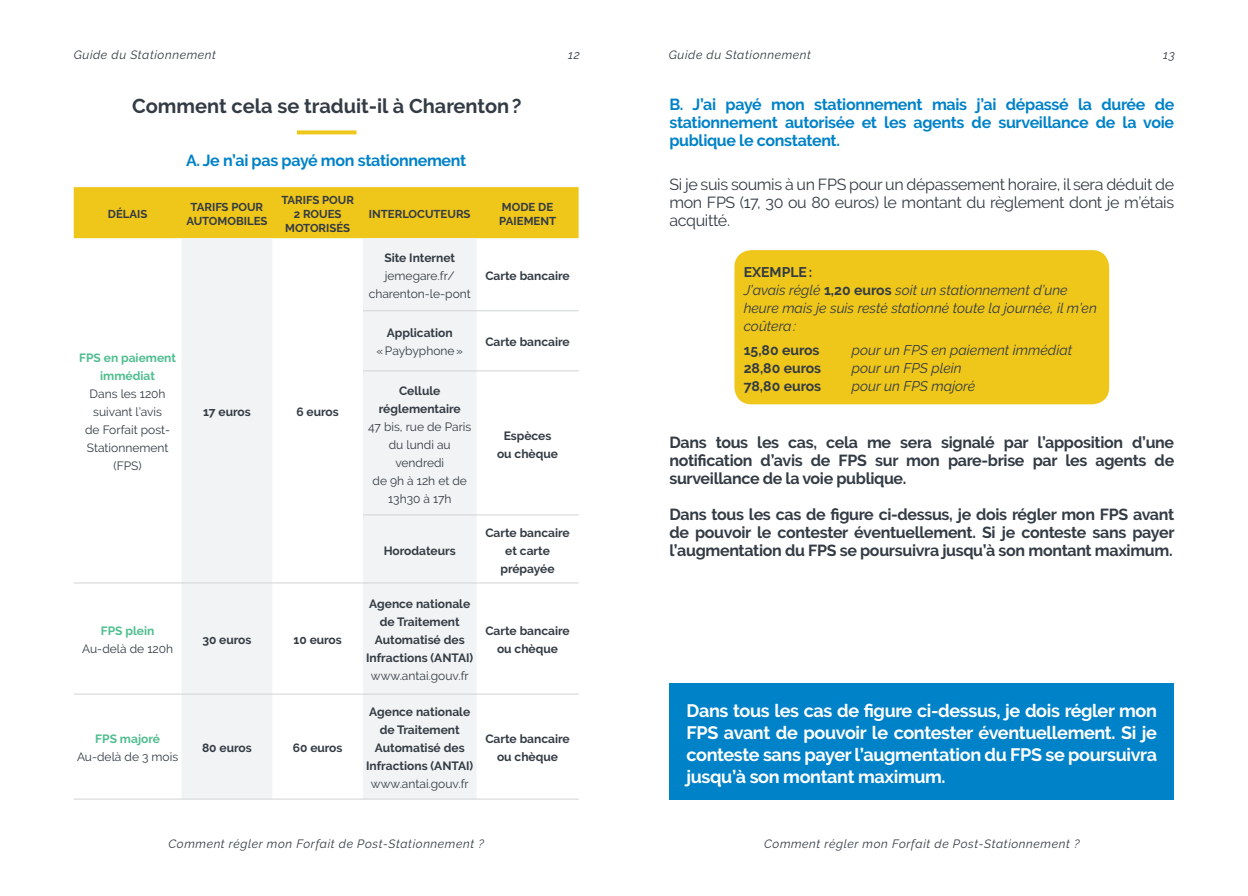
<style>
.page{position:relative;width:1248px;height:896px;background:#fff}
.page>*{position:absolute;margin:0;border:0;box-sizing:border-box;transform-origin:0 0}
.Sous_titre{font:700 20px "Raleway";color:#333b44}
.Texte{font:700 18px/22px "Raleway";letter-spacing:-.02em;color:#fff;text-align:justify}
.Texte-2{font:700 16px/18px "Raleway";letter-spacing:-.02em;color:#333b44;text-align:justify}
.Texte-3{font:700 16px/18px "Raleway";letter-spacing:-.02em;color:#0082c8;text-align:justify}
.Texte-4{font:16px/18px "Raleway";letter-spacing:-.02em;color:#333b44;text-align:justify}
.t1{font:italic 14px/18px "Raleway";color:#333b44}
.t2{font:700 14px "Raleway";color:#333b44}
.gris{font:700 12px/18px "Raleway";color:#333b44;text-align:center}
.gris-2{font:12px/18px "Raleway";color:#333b44;text-align:center}
.t3{font:italic 12px "Raleway";letter-spacing:.05em;color:#333b44}
.gris-3{font:700 12px "Raleway";color:#4fbe8f}
.En_tete{font:700 11.4px/14px "Raleway";color:#333b44;text-align:center}
.s1{font-weight:700}
.s2{font-weight:700;font-style:normal}
</style>
<div class="page">
<svg style="left:297px;top:130px;width:59px;height:4px"></svg>
<div style="left:74px;top:187px;width:504px;height:51px;background:#efc61a"></div>
<div style="left:181px;top:238px;width:91px;height:560px;background:#f2f3f4"></div>
<div style="left:363px;top:238px;width:113px;height:560px;background:#f2f3f4"></div>
<hr style="left:363px;top:370px;width:113px;height:1px;background:#d1d2d4">
<hr style="left:476px;top:370px;width:102px;height:1px;background:#d1d2d4">
<hr style="left:363px;top:514px;width:113px;height:1px;background:#d1d2d4">
<hr style="left:476px;top:514px;width:102px;height:1px;background:#d1d2d4">
<hr style="left:74px;top:582px;width:107px;height:1px;background:#d1d2d4">
<hr style="left:181px;top:582px;width:91px;height:1px;background:#d1d2d4">
<hr style="left:272px;top:582px;width:91px;height:1px;background:#d1d2d4">
<hr style="left:363px;top:582px;width:113px;height:1px;background:#d1d2d4">
<hr style="left:476px;top:582px;width:102px;height:1px;background:#d1d2d4">
<hr style="left:74px;top:693px;width:107px;height:1px;background:#d1d2d4">
<hr style="left:181px;top:693px;width:91px;height:1px;background:#d1d2d4">
<hr style="left:272px;top:693px;width:91px;height:1px;background:#d1d2d4">
<hr style="left:363px;top:693px;width:113px;height:1px;background:#d1d2d4">
<hr style="left:476px;top:693px;width:102px;height:1px;background:#d1d2d4">
<hr style="left:74px;top:798px;width:107px;height:1px;background:#d1d2d4">
<hr style="left:181px;top:798px;width:91px;height:1px;background:#d1d2d4">
<hr style="left:272px;top:798px;width:91px;height:1px;background:#d1d2d4">
<hr style="left:363px;top:798px;width:113px;height:1px;background:#d1d2d4">
<hr style="left:476px;top:798px;width:102px;height:1px;background:#d1d2d4">
<hr style="left:363px;top:310px;width:113px;height:1px;background:#d1d2d4">
<hr style="left:476px;top:310px;width:102px;height:1px;background:#d1d2d4">
<div style="left:669px;top:682px;width:504px;height:117px;background:#0082c8"></div>
<div style="left:734px;top:250px;width:375px;height:154px;background:#efc61a;border-radius:17px"></div>
<p class="t3" style="left:74px;top:48px;width:144px">Guide du Stationnement</p>
<p class="t3" style="left:568px;top:48px;width:13px">12</p>
<p class="t3" style="left:668px;top:48px;width:144px">Guide du Stationnement</p>
<p class="t3" style="left:1162px;top:48px;width:13px">13</p>
<p class="Sous_titre" style="left:132px;top:95px;width:391px">Comment cela se traduit-il à Charenton?</p>
<p class="Texte-3" style="left:186px;top:152px;width:282px">A. Je n’ai pas payé mon stationnement</p>
<p class="En_tete" style="left:108px;top:207px;width:41px">DÉLAIS</p>
<p class="En_tete" style="left:186px;top:200px;width:82px">TARIFS POUR<br>AUTOMOBILES</p>
<p class="En_tete" style="left:281px;top:193px;width:74px">TARIFS POUR<br>2 ROUES<br>MOTORISÉS</p>
<p class="En_tete" style="left:369px;top:207px;width:103px">INTERLOCUTEURS</p>
<p class="En_tete" style="left:502px;top:200px;width:53px">MODE DE</p>
<p class="En_tete" style="left:499px;top:214px;width:58px">PAIEMENT</p>
<p class="gris-3" style="left:79px;top:351px;width:98px">FPS en paiement</p>
<p class="gris-3" style="left:100px;top:369px;width:56px">immédiat</p>
<p class="gris-2" style="left:85px;top:385px;width:87px">Dans les 120h suivant l’avis de Forfait post-<br>Stationnement (FPS)</p>
<p class="gris" style="left:203px;top:403px;width:49px">17 euros</p>
<p class="gris" style="left:296px;top:403px;width:44px">6 euros</p>
<p class="gris-3" style="left:101px;top:624px;width:55px">FPS plein</p>
<p class="gris-2" style="left:82px;top:640px;width:92px">Au-delà de 120h</p>
<p class="gris" style="left:202px;top:631px;width:51px">30 euros</p>
<p class="gris" style="left:293px;top:631px;width:50px">10 euros</p>
<p class="gris-3" style="left:95px;top:732px;width:66px">FPS majoré</p>
<p class="gris-2" style="left:77px;top:748px;width:103px">Au-delà de 3 mois</p>
<p class="gris" style="left:202px;top:739px;width:51px">80 euros</p>
<p class="gris" style="left:293px;top:739px;width:51px">60 euros</p>
<p class="gris" style="left:384px;top:249px;width:72px">Site Internet</p>
<p class="gris-2" style="left:369px;top:267px;width:103px">jemegare.fr/ charenton-le-pont</p>
<p class="gris" style="left:485px;top:267px;width:86px">Carte bancaire</p>
<p class="gris-2" style="left:376px;top:324px;width:88px"><span class="s1">Application </span>«Paybyphone»</p>
<p class="gris" style="left:485px;top:333px;width:86px">Carte bancaire</p>
<p class="gris" style="left:379px;top:381px;width:83px">Cellule réglementaire</p>
<p class="gris-2" style="left:368px;top:417px;width:105px">47 bis, rue de Paris</p>
<p class="gris-2" style="left:389px;top:435px;width:63px">du lundi au vendredi</p>
<p class="gris-2" style="left:372px;top:471px;width:96px">de 9h à 12h et de<br>13h30 à 17h</p>
<p class="gris" style="left:503px;top:426px;width:49px">Espèces</p>
<p class="gris" style="left:497px;top:444px;width:62px">ou chèque</p>
<p class="gris" style="left:384px;top:541px;width:73px">Horodateurs</p>
<p class="gris" style="left:366px;top:595px;width:109px">Agence nationale de Traitement<br>Automatisé des<br>Infractions (ANTAI)</p>
<p class="gris-2" style="left:371px;top:667px;width:99px">www.antai.gouv.fr</p>
<p class="gris" style="left:366px;top:703px;width:109px">Agence nationale de Traitement<br>Automatisé des<br>Infractions (ANTAI)</p>
<p class="gris-2" style="left:371px;top:775px;width:99px">www.antai.gouv.fr</p>
<p class="gris" style="left:485px;top:523px;width:86px">Carte bancaire</p>
<p class="gris" style="left:500px;top:541px;width:56px">et carte prépayée</p>
<p class="gris" style="left:485px;top:622px;width:86px">Carte bancaire</p>
<p class="gris" style="left:497px;top:640px;width:62px">ou chèque</p>
<p class="gris" style="left:485px;top:730px;width:86px">Carte bancaire</p>
<p class="gris" style="left:497px;top:748px;width:62px">ou chèque</p>
<p class="Texte-3" style="left:669px;top:96px;width:506px">B. J’ai payé mon stationnement mais j’ai dépassé la durée de stationnement autorisée et les agents de surveillance de la voie publique le constatent.</p>
<p class="Texte-4" style="left:669px;top:175px;width:506px">Si je suis soumis à un FPS pour un dépassement horaire, il sera déduit de mon FPS (17, 30 ou 80 euros) le montant du règlement dont je m’étais acquitté.</p>
<p class="t2" style="left:743px;top:264px;width:70px">EXEMPLE:</p>
<p class="t1" style="left:743px;top:281px;width:354px">J’avais réglé <span class="s2">1,20 euros</span> soit un stationnement d’une heure mais je suis resté stationné toute la journée, il m’en coûtera:</p>
<p class="t2" style="left:743px;top:342px;width:77px">15,80 euros</p>
<p class="t1" style="left:851px;top:341px;width:222px">pour un FPS en paiement immédiat</p>
<p class="t2" style="left:743px;top:360px;width:79px">28,80 euros</p>
<p class="t1" style="left:851px;top:359px;width:111px">pour un FPS plein</p>
<p class="t2" style="left:743px;top:378px;width:79px">78,80 euros</p>
<p class="t1" style="left:851px;top:377px;width:125px">pour un FPS majoré</p>
<p class="Texte-2" style="left:669px;top:433px;width:506px">Dans tous les cas, cela me sera signalé par l’apposition d’une notification d’avis de FPS sur mon pare-brise par les agents de surveillance de la voie publique.</p>
<p class="Texte-2" style="left:669px;top:505px;width:506px">Dans tous les cas de figure ci-dessus, je dois régler mon FPS avant de pouvoir le contester éventuellement. Si je conteste sans payer l’augmentation du FPS se poursuivra jusqu’à son montant maximum.</p>
<p class="Texte" style="left:686px;top:699px;width:472px">Dans tous les cas de figure ci-dessus, je dois régler mon FPS avant de pouvoir le contester éventuellement. Si je conteste sans payer l’augmentation du FPS se poursuivra jusqu’à son montant maximum.</p>
<p class="t3" style="left:168px;top:837px;width:317px">Comment régler mon Forfait de Post-Stationnement ?</p>
<p class="t3" style="left:764px;top:837px;width:317px">Comment régler mon Forfait de Post-Stationnement ?</p>
</div>
